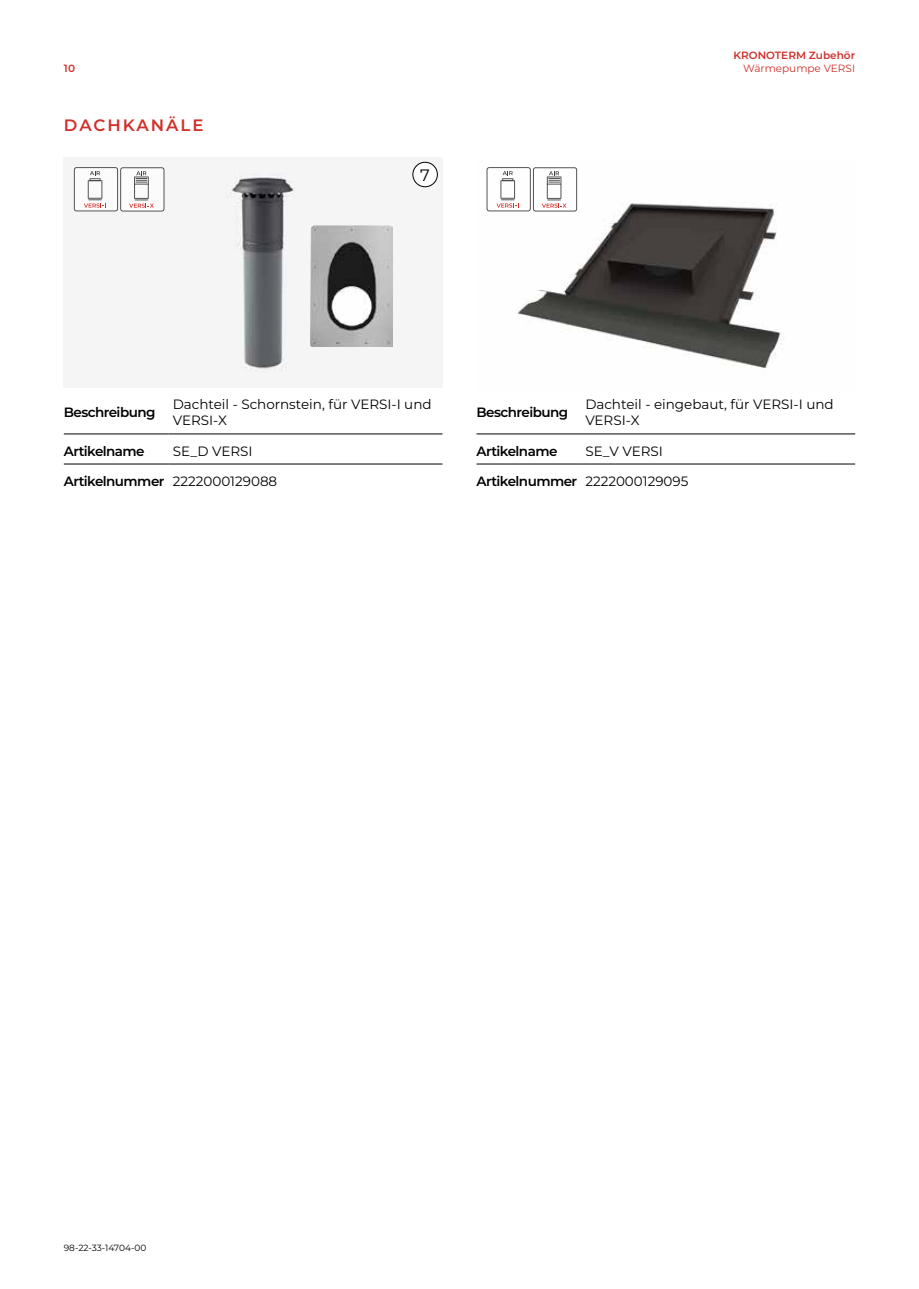
<style>
.page{position:relative;width:919px;height:1289px;background:#fff}
.page>*{position:absolute;margin:0;border:0;box-sizing:border-box;transform-origin:0 0}
.t1{font:600 16.5px "Montserrat";letter-spacing:.12em;color:#d0302a}
.t2{font:16.5px "Montserrat";color:#000}
.t3{font:600 13.5px "Montserrat";letter-spacing:-.04em;color:#000}
.t4{font:13.5px/16.2px "Montserrat";color:#000}
.t5{font:600 10.5px "Montserrat";color:#d0302a}
.t6{font:10.5px "Montserrat";color:#d0302a}
.t7{font:9px "Montserrat";color:#000}
.s1{font-weight:400}
</style>
<div class="page">
<img style="left:488px;top:169px;width:293px;height:199px">
<hr style="left:476px;top:433px;width:105px;height:1px;background:#000">
<hr style="left:581px;top:433px;width:274px;height:1px;background:#000">
<hr style="left:476px;top:464px;width:105px;height:1px;background:#000">
<hr style="left:581px;top:464px;width:274px;height:1px;background:#000">
<img style="left:73px;top:161px;width:365px;height:211px">
<hr style="left:64px;top:433px;width:104px;height:1px;background:#000">
<hr style="left:168px;top:433px;width:274px;height:1px;background:#000">
<hr style="left:64px;top:464px;width:104px;height:1px;background:#000">
<hr style="left:168px;top:464px;width:274px;height:1px;background:#000">
<div style="left:120px;top:167px;width:44px;height:45px;background:#99999a;border-radius:3px"></div>
<svg style="left:74px;top:167px;width:90px;height:44px"></svg>
<svg style="left:532px;top:167px;width:45px;height:45px"></svg>
<svg style="left:486px;top:167px;width:91px;height:44px"></svg>
<img style="left:310px;top:225px;width:82px;height:121px">
<div style="left:413px;top:162px;width:24px;height:25px;background:#fff;border-radius:50%"></div>
<div style="left:412px;top:162px;width:25px;height:25px;border:1px solid #000;border-radius:50%"></div>
<p class="t5" style="left:733px;top:48px;width:123px">KRONOTERM Zubehör</p>
<p class="t5" style="left:64px;top:61px;width:13px">10</p>
<p class="t6" style="left:743px;top:61px;width:113px">Wärmepumpe VERSI</p>
<p class="t1" style="left:64px;top:113px;width:141px">DACHKANÄLE</p>
<p class="t2" style="left:420px;top:164px;width:11px">7</p>
<p class="t3" style="left:64px;top:403px;width:93px">Beschreibung</p>
<p class="t4" style="left:173px;top:396px;width:260px">Dachteil - Schornstein, für VERSI-I und<br>VERSI-X</p>
<p class="t3" style="left:64px;top:441px;width:82px">Artikelname</p>
<p class="t4" style="left:173px;top:442px;width:81px">SE_D VERSI</p>
<p class="t3" style="left:64px;top:471px;width:215px">Artikelnummer <span class="s1">2222000129088</span></p>
<p class="t3" style="left:476px;top:403px;width:93px">Beschreibung</p>
<p class="t4" style="left:585px;top:396px;width:250px">Dachteil - eingebaut, für VERSI-I und<br>VERSI-X</p>
<p class="t3" style="left:476px;top:441px;width:82px">Artikelname</p>
<p class="t4" style="left:585px;top:442px;width:79px">SE_V VERSI</p>
<p class="t3" style="left:476px;top:471px;width:213px">Artikelnummer <span class="s1">2222000129095</span></p>
<p class="t7" style="left:64px;top:1241px;width:84px">98-22-33-14704-00</p>
</div>
